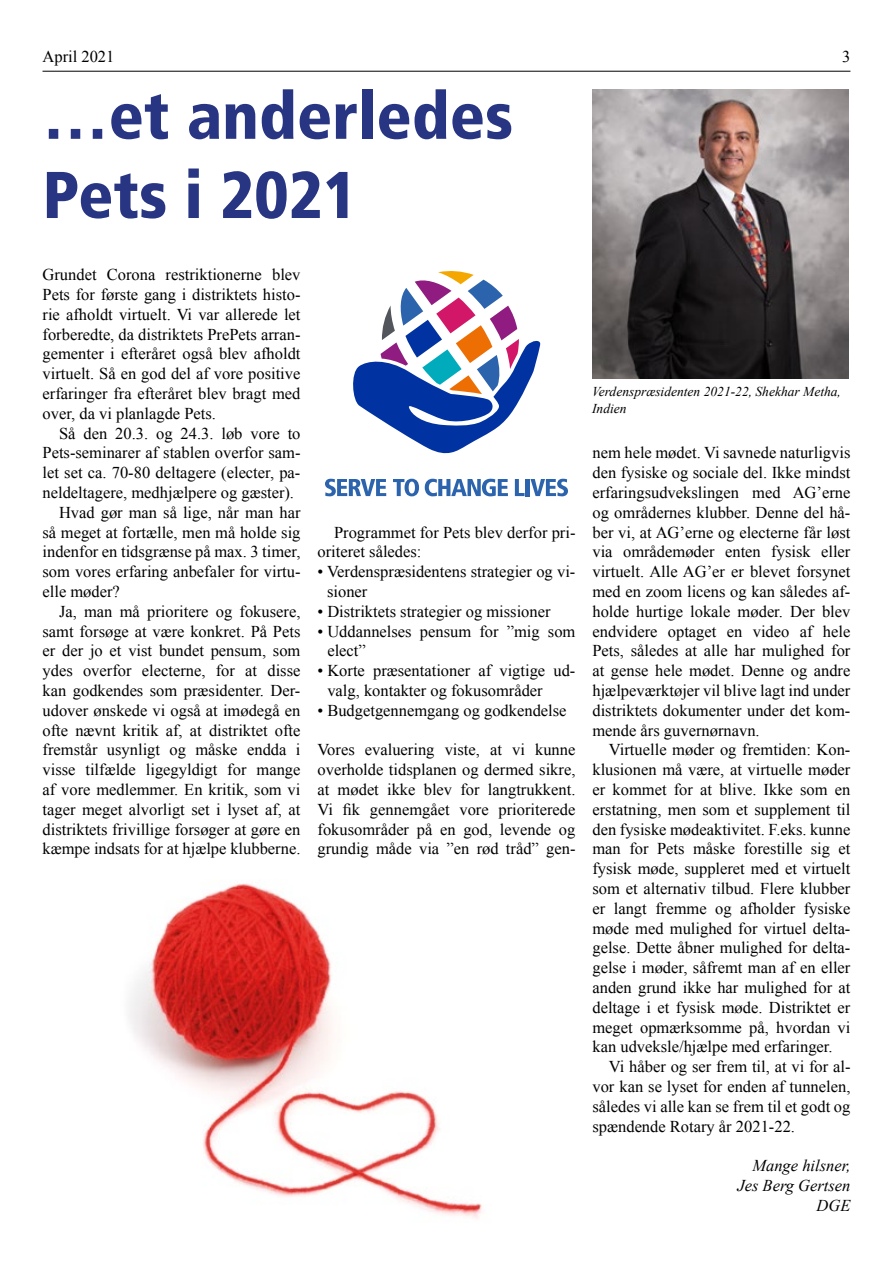
<style>
.page{position:relative;width:893px;height:1263px;background:#fff}
.page>*{position:absolute;margin:0;border:0;box-sizing:border-box;transform-origin:0 0}
.t1{font:900 condensed 66px/79.2px "Frutiger";color:#283583}
.t2{font:16.5px/19.8px "Times New Roman";color:#000;text-align:justify}
.t3{font:italic 16.5px/19.8px "Times New Roman";color:#000;text-align:right}
.t4{font:italic 13.5px/16.2px "Times New Roman";color:#000}
</style>
<div class="page">
<hr style="left:43px;top:71px;width:807px;height:1px;background:#000">
<svg style="left:353px;top:271px;width:188px;height:183px"></svg>
<svg style="left:325px;top:479px;width:61px;height:17px"></svg>
<svg style="left:393px;top:479px;width:26px;height:17px"></svg>
<svg style="left:425px;top:479px;width:83px;height:17px"></svg>
<svg style="left:515px;top:479px;width:9px;height:17px"></svg>
<hr style="left:526px;top:479px;width:4px;height:17px;background:#2c63ad">
<svg style="left:530px;top:479px;width:38px;height:17px"></svg>
<img style="left:592px;top:89px;width:257px;height:289px">
<img style="left:129px;top:883px;width:353px;height:336px">
<p class="t2" style="left:43px;top:47px;width:73px">April 2021</p>
<p class="t2" style="left:842px;top:47px;width:10px">3</p>
<h1 class="t1" style="left:43px;top:76px;width:472px">…et anderledes<br>Pets i 2021</h1>
<p class="t2" style="left:43px;top:264px;width:259px">Grundet Corona restriktionerne blev Pets for første gang i distriktets histo&shy;rie afholdt virtuelt. Vi var allerede let forberedte, da distriktets PrePets arran&shy;gementer i efteråret også blev afholdt virtuelt. Så en god del af vore positive erfaringer fra efteråret blev bragt med over, da vi planlagde Pets.</p>
<p class="t2" style="left:59px;top:423px;width:243px">Så den 20.3. og 24.3. løb vore to</p>
<p class="t2" style="left:43px;top:443px;width:259px">Pets-seminarer af stablen overfor sam-</p>
<p class="t2" style="left:43px;top:462px;width:259px">let set ca. 70-80 deltagere (electer, pa-</p>
<p class="t2" style="left:43px;top:482px;width:253px">neldeltagere, medhjælpere og gæster).</p>
<p class="t2" style="left:59px;top:502px;width:243px">Hvad gør man så lige, når man har</p>
<p class="t2" style="left:43px;top:522px;width:259px">så meget at fortælle, men må holde sig</p>
<p class="t2" style="left:43px;top:542px;width:259px">indenfor en tidsgrænse på max. 3 timer,</p>
<p class="t2" style="left:43px;top:561px;width:259px">som vores erfaring anbefaler for virtu-</p>
<p class="t2" style="left:43px;top:581px;width:79px">elle møder?</p>
<p class="t2" style="left:59px;top:601px;width:243px">Ja, man må prioritere og fokusere,</p>
<p class="t2" style="left:43px;top:621px;width:259px">samt forsøge at være konkret. På Pets</p>
<p class="t2" style="left:43px;top:641px;width:259px">er der jo et vist bundet pensum, som</p>
<p class="t2" style="left:43px;top:660px;width:259px">ydes overfor electerne, for at disse</p>
<p class="t2" style="left:43px;top:680px;width:259px">kan godkendes som præsidenter. Der-</p>
<p class="t2" style="left:43px;top:700px;width:259px">udover ønskede vi også at imødegå en</p>
<p class="t2" style="left:43px;top:720px;width:259px">ofte nævnt kritik af, at distriktet ofte</p>
<p class="t2" style="left:43px;top:740px;width:259px">fremstår usynligt og måske endda i</p>
<p class="t2" style="left:43px;top:759px;width:259px">visse tilfælde ligegyldigt for mange</p>
<p class="t2" style="left:43px;top:779px;width:259px">af vore medlemmer. En kritik, som vi</p>
<p class="t2" style="left:43px;top:799px;width:259px">tager meget alvorligt set i lyset af, at</p>
<p class="t2" style="left:43px;top:819px;width:259px">distriktets frivillige forsøger at gøre en</p>
<p class="t2" style="left:43px;top:839px;width:259px">kæmpe indsats for at hjælpe klubberne.</p>
<p class="t2" style="left:317px;top:522px;width:259px;text-indent:16px">Programmet for Pets blev derfor pri&shy;oriteret således:</p>
<p class="t2" style="left:327px;top:561px;width:250px;text-indent:-10px">• Verdenspræsidentens strategier og vi&shy;sioner</p>
<p class="t2" style="left:317px;top:601px;width:235px">• Distriktets strategier og missioner</p>
<p class="t2" style="left:327px;top:621px;width:250px;text-indent:-10px">• Uddannelses pensum for ”mig som elect”</p>
<p class="t2" style="left:327px;top:660px;width:250px;text-indent:-10px">• Korte præsentationer af vigtige ud&shy;valg, kontakter og fokusområder</p>
<p class="t2" style="left:317px;top:700px;width:251px">• Budgetgennemgang og godkendelse</p>
<p class="t2" style="left:317px;top:740px;width:259px">Vores evaluering viste, at vi kunne overholde tidsplanen og dermed sikre, at mødet ikke blev for langtrukkent.<br>Vi fik gennemgået vore prioriterede fokusområder på en god, levende og grundig måde via ”en rød tråd” gen-</p>
<p class="t4" style="left:592px;top:383px;width:250px">Verdenspræsidenten 2021-22, Shekhar Metha,<br>Indien</p>
<p class="t2" style="left:592px;top:443px;width:259px">nem hele mødet. Vi savnede naturligvis den fysiske og sociale del. Ikke mindst erfaringsudvekslingen med AG’erne og områdernes klubber. Denne del hå&shy;ber vi, at AG’erne og electerne får løst via områdemøder enten fysisk eller virtuelt. Alle AG’er er blevet forsynet med en zoom licens og kan således af&shy;holde hurtige lokale møder. Der blev endvidere optaget en video af hele Pets, således at alle har mulighed for at gense hele mødet. Denne og andre hjælpeværktøjer vil blive lagt ind under distriktets dokumenter under det kom&shy;mende års guvernørnavn.</p>
<p class="t2" style="left:592px;top:740px;width:259px;text-indent:16px">Virtuelle møder og fremtiden: Kon&shy;klusionen må være, at virtuelle møder er kommet for at blive. Ikke som en erstatning, men som et supplement til den fysiske mødeaktivitet. F.eks. kunne man for Pets måske forestille sig et fysisk møde, suppleret med et virtuelt som et alternativ tilbud. Flere klubber er langt fremme og afholder fysiske møde med mulighed for virtuel delta&shy;gelse. Dette åbner mulighed for delta&shy;gelse i møder, såfremt man af en eller anden grund ikke har mulighed for at deltage i et fysisk møde. Distriktet er meget opmærksomme på, hvordan vi kan udveksle/hjælpe med erfaringer.</p>
<p class="t2" style="left:592px;top:1056px;width:259px;text-indent:16px">Vi håber og ser frem til, at vi for al&shy;vor kan se lyset for enden af tunnelen, således vi alle kan se frem til et godt og spændende Rotary år 2021-22.</p>
<p class="t3" style="left:737px;top:1155px;width:115px">Mange hilsner,<br>Jes Berg Gertsen<br>DGE</p>
</div>
